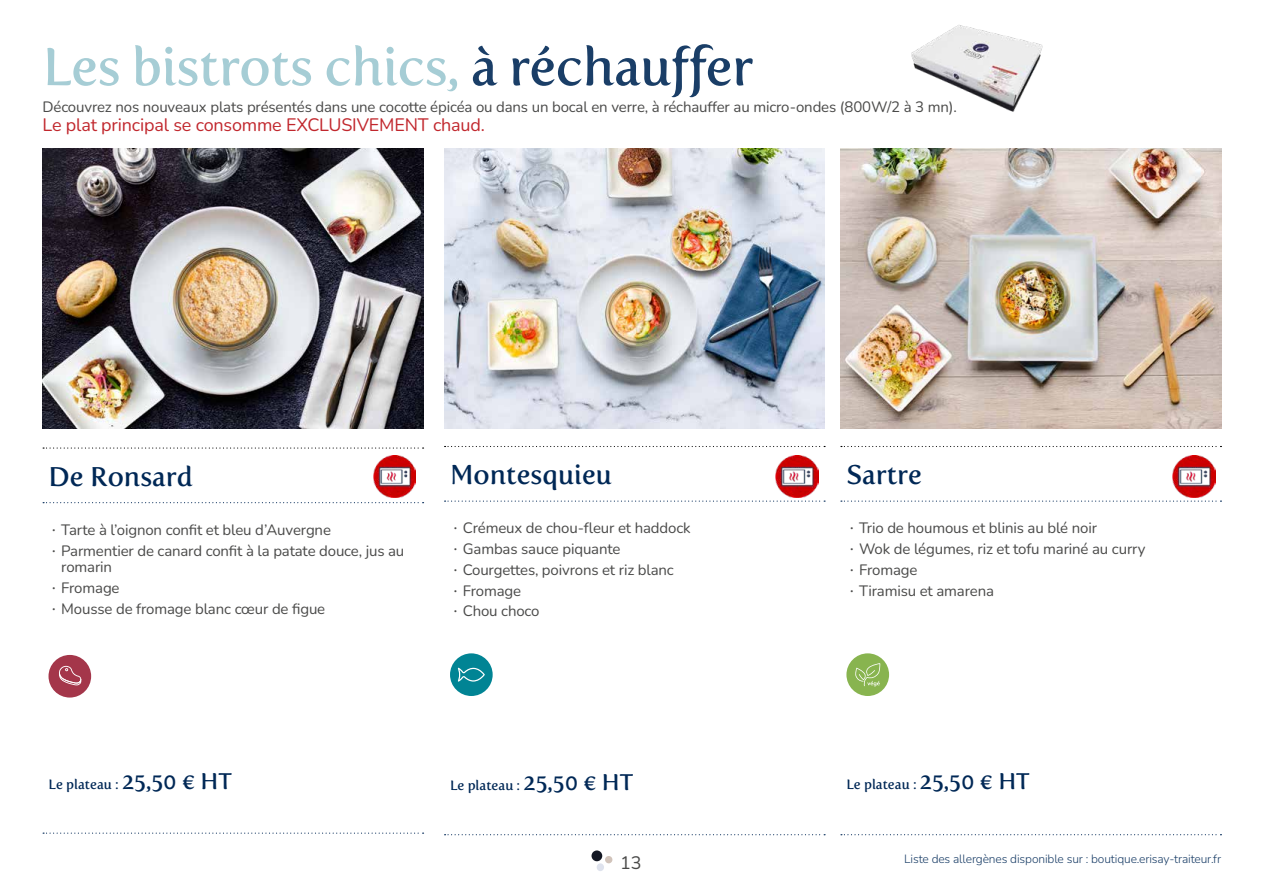
<style>
.page{position:relative;width:1263px;height:893px;background:#fff}
.page>*{position:absolute;margin:0;border:0;box-sizing:border-box;transform-origin:0 0}
.t1{font:52.5px "Fertigo Pro";letter-spacing:-.01em;color:#a6cdd5}
.t2{font:27px "Fertigo Pro";color:#002856}
.t3{font:200 18px "Nunito";letter-spacing:-.01em;color:#c1272d}
.t4{font:200 18px "Nunito";color:#4a4a49}
.t5{font:200 15px/20.7px "Nunito";letter-spacing:-.01em;color:#4a4a49}
.t6{font:13.5px "Fertigo Pro";color:#002856}
.t7{font:200 12px "Nunito";letter-spacing:-.01em;color:#1a3e67}
.s1{color:#1a3e67}
.s2{font-size:18px}
.s3{font-size:22.5px}
</style>
<div class="page">
<img style="left:911px;top:25px;width:132px;height:87px">
<svg style="left:43px;top:447px;width:381px;height:2px"></svg>
<svg style="left:43px;top:833px;width:381px;height:1px"></svg>
<svg style="left:43px;top:502px;width:381px;height:1px"></svg>
<img style="left:43px;top:148px;width:380px;height:281px">
<div style="left:49px;top:655px;width:42px;height:42px;background:#a4364a;border-radius:50%"></div>
<svg style="left:59px;top:666px;width:22px;height:19px"></svg>
<svg style="left:445px;top:446px;width:380px;height:1px"></svg>
<svg style="left:445px;top:834px;width:380px;height:1px"></svg>
<svg style="left:445px;top:501px;width:380px;height:1px"></svg>
<img style="left:444px;top:148px;width:381px;height:281px">
<div style="left:450px;top:653px;width:43px;height:43px;background:#018494;border-radius:50%"></div>
<svg style="left:458px;top:668px;width:27px;height:14px"></svg>
<svg style="left:841px;top:446px;width:380px;height:1px"></svg>
<svg style="left:841px;top:834px;width:380px;height:1px"></svg>
<svg style="left:841px;top:501px;width:380px;height:1px"></svg>
<img style="left:840px;top:148px;width:381px;height:281px">
<div style="left:846px;top:653px;width:43px;height:43px;background:#88b44f;border-radius:50%"></div>
<svg style="left:855px;top:663px;width:25px;height:23px"></svg>
<img style="left:373px;top:455px;width:43px;height:43px">
<img style="left:776px;top:455px;width:42px;height:43px">
<img style="left:1172px;top:455px;width:43px;height:43px">
<div style="left:591px;top:850px;width:11px;height:11px;background:#131723;border-radius:50%"></div>
<div style="left:605px;top:856px;width:7px;height:7px;background:#d1c3ba;border-radius:50%"></div>
<div style="left:597px;top:863px;width:7px;height:8px;background:#dee2ed;border-radius:50%"></div>
<h1 class="t1" style="left:43px;top:36px;width:712px">Les bistrots chics, <span class="s1">à réchauffer</span></h1>
<p class="t5" style="left:43px;top:96px;width:916px">Découvrez nos nouveaux plats présentés dans une cocotte épicéa ou dans un bocal en verre, à réchauffer au micro-ondes (800W/2 à 3 mn).</p>
<p class="t3" style="left:43px;top:113px;width:444px">Le plat principal se consomme EXCLUSIVEMENT chaud.</p>
<h2 class="t2" style="left:49px;top:461px;width:146px">De Ronsard</h2>
<p class="t5" style="left:49px;top:519px;width:357px"><span class="s2">∙</span>Tarte à l’oignon confit et bleu d’Auvergne <span class="s2">∙</span>Parmentier de canard confit à la patate douce, jus au</p>
<p class="t5" style="left:49px;top:556px;width:278px;text-indent:13px">romarin<br><span class="s2">∙</span>Fromage<br><span class="s2">∙</span>Mousse de fromage blanc cœur de figue</p>
<h2 class="t2" style="left:450px;top:459px;width:164px">Montesquieu</h2>
<p class="t5" style="left:450px;top:517px;width:242px"><span class="s2">∙</span>Crémeux de chou-fleur et haddock <span class="s2">∙</span>Gambas sauce piquante <span class="s2">∙</span>Courgettes, poivrons et riz blanc <span class="s2">∙</span>Fromage<br><span class="s2">∙</span>Chou choco</p>
<p class="t6" style="left:49px;top:776px;width:185px">Le plateau : <span class="s3">25,50 € HT</span></p>
<p class="t6" style="left:450px;top:777px;width:185px">Le plateau : <span class="s3">25,50 € HT</span></p>
<p class="t4" style="left:620px;top:850px;width:23px">13</p>
<h2 class="t2" style="left:846px;top:459px;width:77px">Sartre</h2>
<p class="t5" style="left:846px;top:517px;width:301px"><span class="s2">∙</span>Trio de houmous et blinis au blé noir<br><span class="s2">∙</span>Wok de légumes, riz et tofu mariné au curry <span class="s2">∙</span>Fromage<br><span class="s2">∙</span>Tiramisu et amarena</p>
<p class="t6" style="left:846px;top:776px;width:185px">Le plateau : <span class="s3">25,50 € HT</span></p>
<p class="t7" style="left:904px;top:850px;width:318px">Liste des allergènes disponible sur : boutique.erisay-traiteur.fr</p>
</div>
